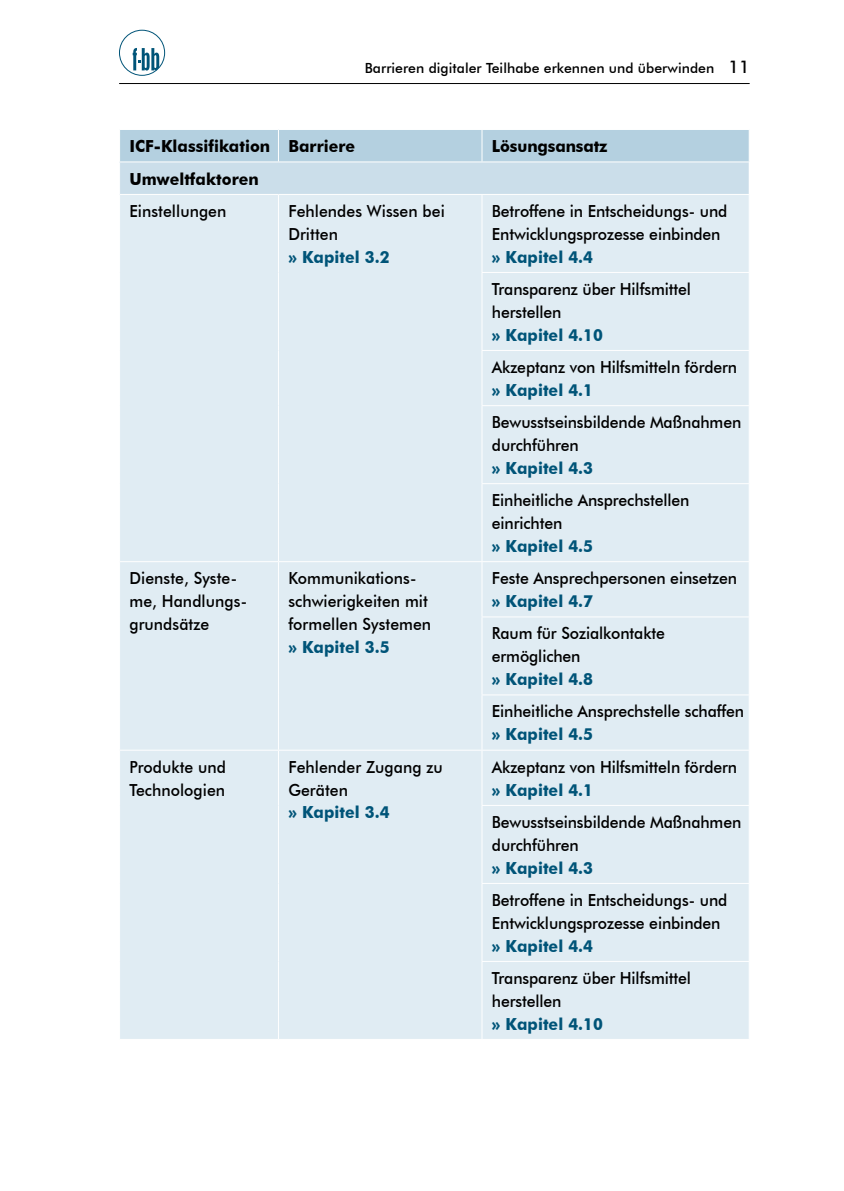
<style>
.page{position:relative;width:844px;height:1191px;background:#fff}
.page>*{position:absolute;margin:0;border:0;box-sizing:border-box;transform-origin:0 0}
.tabellentext{font:500 16.62px/22.8px "Futura BT";letter-spacing:-.005em;color:#000;scale:.95 1}
.tabellentext-2{font:700 16.62px "Futura BT";letter-spacing:.005em;color:#005478;scale:.95 1}
.tabelle_fett{font:700 16.62px "Futura BT";letter-spacing:.005em;color:#000;scale:.95 1}
.t1{font:500 14px "Futura BT";letter-spacing:.005em;color:#000}
.s1{font-size:17.5px}
.s2{font-weight:700;color:#005478}
</style>
<div class="page">
<hr style="left:119px;top:83px;width:630px;height:1px;background:#000">
<svg style="left:133px;top:48px;width:26px;height:23px"></svg>
<div style="left:119px;top:30px;width:46px;height:46px;border:1px solid #005478;border-radius:50%"></div>
<div style="left:120px;top:130px;width:628px;height:31px;background:#b4d0e0"></div>
<div style="left:119px;top:162px;width:630px;height:32px;background:#cbdeea"></div>
<div style="left:120px;top:195px;width:628px;height:844px;background:#e0ecf3"></div>
<hr style="left:278px;top:130px;width:1px;height:31px;background:#fff">
<hr style="left:481px;top:130px;width:1px;height:31px;background:#fff">
<hr style="left:119px;top:162px;width:1px;height:32px;background:#fff">
<hr style="left:748px;top:162px;width:1px;height:32px;background:#fff">
<hr style="left:278px;top:195px;width:1px;height:77px;background:#fff">
<hr style="left:278px;top:272px;width:1px;height:78px;background:#fff">
<hr style="left:278px;top:350px;width:1px;height:56px;background:#fff">
<hr style="left:278px;top:406px;width:1px;height:78px;background:#fff">
<hr style="left:278px;top:484px;width:1px;height:77px;background:#fff">
<hr style="left:481px;top:195px;width:1px;height:77px;background:#fff">
<hr style="left:481px;top:272px;width:268px;height:1px;background:#fff">
<hr style="left:481px;top:273px;width:1px;height:77px;background:#fff">
<hr style="left:481px;top:350px;width:268px;height:1px;background:#fff">
<hr style="left:481px;top:351px;width:1px;height:54px;background:#fff">
<hr style="left:481px;top:405px;width:268px;height:1px;background:#fff">
<hr style="left:481px;top:406px;width:1px;height:77px;background:#fff">
<hr style="left:481px;top:483px;width:268px;height:1px;background:#fff">
<hr style="left:481px;top:484px;width:1px;height:77px;background:#fff">
<hr style="left:119px;top:561px;width:159px;height:1px;background:#fff">
<hr style="left:278px;top:561px;width:204px;height:1px;background:#fff">
<hr style="left:278px;top:562px;width:1px;height:55px;background:#fff">
<hr style="left:278px;top:617px;width:1px;height:78px;background:#fff">
<hr style="left:278px;top:695px;width:1px;height:54px;background:#fff">
<hr style="left:482px;top:561px;width:267px;height:1px;background:#fff">
<hr style="left:481px;top:562px;width:1px;height:54px;background:#fff">
<hr style="left:481px;top:616px;width:268px;height:1px;background:#fff">
<hr style="left:481px;top:617px;width:1px;height:77px;background:#fff">
<hr style="left:481px;top:694px;width:268px;height:1px;background:#fff">
<hr style="left:481px;top:695px;width:1px;height:54px;background:#fff">
<hr style="left:119px;top:749px;width:159px;height:1px;background:#fff">
<hr style="left:278px;top:749px;width:204px;height:1px;background:#fff">
<hr style="left:278px;top:750px;width:1px;height:55px;background:#fff">
<hr style="left:278px;top:805px;width:1px;height:78px;background:#fff">
<hr style="left:278px;top:883px;width:1px;height:78px;background:#fff">
<hr style="left:278px;top:961px;width:1px;height:78px;background:#fff">
<hr style="left:482px;top:749px;width:267px;height:1px;background:#fff">
<hr style="left:481px;top:750px;width:1px;height:55px;background:#fff">
<hr style="left:481px;top:805px;width:268px;height:1px;background:#fff">
<hr style="left:481px;top:806px;width:1px;height:77px;background:#fff">
<hr style="left:481px;top:883px;width:268px;height:1px;background:#fff">
<hr style="left:481px;top:884px;width:1px;height:77px;background:#fff">
<hr style="left:481px;top:961px;width:268px;height:1px;background:#fff">
<hr style="left:481px;top:962px;width:1px;height:77px;background:#fff">
<p class="t1" style="left:365px;top:60px;width:386px">Barrieren digitaler Teilhabe erkennen und überwinden <span class="s1">11</span></p>
<p class="tabelle_fett" style="left:129px;top:136px;width:150px">ICF-Klassifikation</p>
<p class="tabelle_fett" style="left:288px;top:136px;width:72px">Barriere</p>
<p class="tabelle_fett" style="left:492px;top:136px;width:123px">Lösungsansatz</p>
<p class="tabelle_fett" style="left:129px;top:168px;width:138px">Umweltfaktoren</p>
<p class="tabellentext" style="left:129px;top:199px;width:103px">Einstellungen</p>
<p class="tabellentext" style="left:288px;top:199px;width:166px">Fehlendes Wissen bei<br>Dritten</p>
<p class="tabellentext-2" style="left:288px;top:246px;width:108px">» Kapitel 3.2</p>
<p class="tabellentext" style="left:492px;top:199px;width:249px">Betroffene in Entscheidungs- und<br>Entwicklungsprozesse einbinden <span class="s2">» Kapitel 4.4</span></p>
<p class="tabellentext" style="left:492px;top:277px;width:211px">Transparenz über Hilfsmittel herstellen</p>
<p class="tabellentext-2" style="left:492px;top:324px;width:118px">» Kapitel 4.10</p>
<p class="tabellentext" style="left:492px;top:355px;width:260px">Akzeptanz von Hilfsmitteln fördern</p>
<p class="tabellentext-2" style="left:492px;top:380px;width:108px">» Kapitel 4.1</p>
<p class="tabellentext" style="left:492px;top:411px;width:264px">Bewusstseinsbildende Maßnahmen durchführen</p>
<p class="tabellentext-2" style="left:492px;top:458px;width:108px">» Kapitel 4.3</p>
<p class="tabellentext" style="left:492px;top:489px;width:209px">Einheitliche Ansprechstellen einrichten</p>
<p class="tabellentext-2" style="left:492px;top:536px;width:108px">» Kapitel 4.5</p>
<p class="tabellentext" style="left:129px;top:567px;width:123px">Dienste, Syste&shy;me, Handlungs&shy;grundsätze</p>
<p class="tabellentext" style="left:288px;top:567px;width:152px">Kommunikations&shy;schwierigkeiten mit formellen Systemen</p>
<p class="tabellentext-2" style="left:288px;top:636px;width:108px">» Kapitel 3.5</p>
<p class="tabellentext" style="left:129px;top:755px;width:103px">Produkte und<br>Technologien</p>
<p class="tabellentext" style="left:288px;top:755px;width:164px">Fehlender Zugang zu<br>Geräten</p>
<p class="tabellentext-2" style="left:288px;top:802px;width:108px">» Kapitel 3.4</p>
<p class="tabellentext" style="left:492px;top:567px;width:259px">Feste Ansprechpersonen einsetzen</p>
<p class="tabellentext-2" style="left:492px;top:591px;width:108px">» Kapitel 4.7</p>
<p class="tabellentext" style="left:492px;top:622px;width:183px">Raum für Sozialkontakte ermöglichen</p>
<p class="tabellentext-2" style="left:492px;top:669px;width:108px">» Kapitel 4.8</p>
<p class="tabellentext" style="left:492px;top:700px;width:267px">Einheitliche Ansprechstelle schaffen</p>
<p class="tabellentext-2" style="left:492px;top:724px;width:108px">» Kapitel 4.5</p>
<p class="tabellentext" style="left:492px;top:755px;width:260px">Akzeptanz von Hilfsmitteln fördern</p>
<p class="tabellentext-2" style="left:492px;top:779px;width:108px">» Kapitel 4.1</p>
<p class="tabellentext" style="left:492px;top:810px;width:264px">Bewusstseinsbildende Maßnahmen durchführen</p>
<p class="tabellentext-2" style="left:492px;top:857px;width:108px">» Kapitel 4.3</p>
<p class="tabellentext" style="left:492px;top:888px;width:249px">Betroffene in Entscheidungs- und<br>Entwicklungsprozesse einbinden <span class="s2">» Kapitel 4.4</span></p>
<p class="tabellentext" style="left:492px;top:966px;width:211px">Transparenz über Hilfsmittel herstellen</p>
<p class="tabellentext-2" style="left:492px;top:1013px;width:118px">» Kapitel 4.10</p>
</div>
